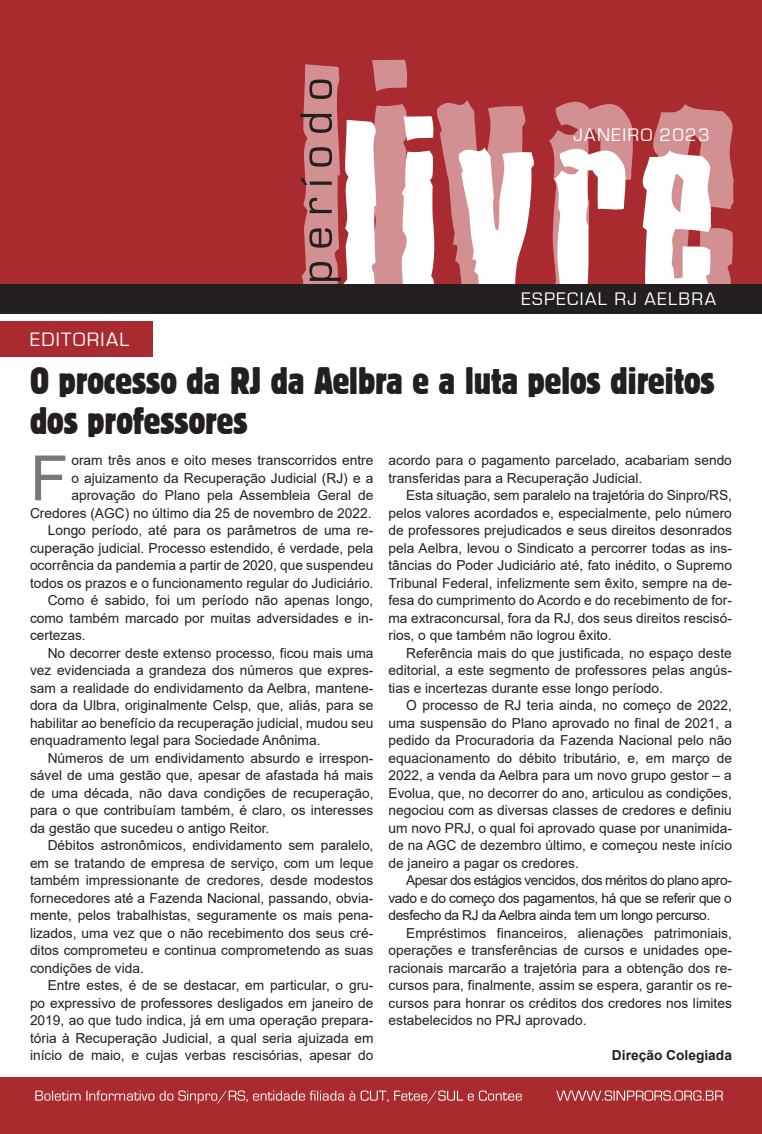
<style>
.page{position:relative;width:762px;height:1134px;background:#fff}
.page>*{position:absolute;margin:0;border:0;box-sizing:border-box;transform-origin:0 0}
.t1{font:62.62px "Arial";color:#76787b}
.t2{font:condensed 40px/40px "Block T";color:#231f20}
.t3{font:20px "Eurostile";letter-spacing:.07em;color:#fff}
.t4{font:18.75px "Eurostile";letter-spacing:.075em;color:#fff}
.t5{font:13.75px/17.5px "Arial";color:#231f20;text-align:justify}
.t6{font:700 13.75px "Arial";color:#231f20}
</style>
<div class="page">
<div style="left:0;top:1077px;width:762px;height:57px;background:#a92b30"></div>
<div style="left:0;top:283px;width:762px;height:31px;background:#231f20"></div>
<svg style="left:35px;top:1090px;width:688px;height:13px"></svg>
<div style="left:0;top:0;width:762px;height:283px;background:#a92b30"></div>
<svg style="left:303px;top:60px;width:430px;height:223px"></svg>
<svg style="left:343px;top:116px;width:368px;height:167px"></svg>
<svg style="left:300px;top:80px;width:41px;height:201px"></svg>
<div style="left:0;top:322px;width:152px;height:35px;background:#a92b30"></div>
<p class="t4" style="left:573px;top:125px;width:138px">JANEIRO 2023</p>
<p class="t3" style="left:30px;top:329px;width:101px">EDITORIAL</p>
<p class="t4" style="left:521px;top:289px;width:196px">ESPECIAL RJ AELBRA</p>
<p class="t2" style="left:30px;top:362px;width:686px">O processo da RJ da Aelbra e a luta pelos direitos dos professores</p>
<p class="t5" style="left:30px;top:452px;width:345px;text-align:right">oram três anos e oito meses transcorridos entre<br>o ajuizamento da Recuperação Judicial (RJ) e a aprovação do Plano pela Assembleia Geral de Credores (AGC) no último dia 25 de novembro de 2022.</p>
<p class="t5" style="left:30px;top:522px;width:345px;text-indent:18px">Longo período, até para os parâmetros de uma re&shy;cuperação judicial. Processo estendido, é verdade, pela ocorrência da pandemia a partir de 2020, que suspendeu todos os prazos e o funcionamento regular do Judiciário.</p>
<p class="t5" style="left:30px;top:592px;width:345px;text-indent:18px">Como é sabido, foi um período não apenas longo, como também marcado por muitas adversidades e in&shy;certezas.</p>
<p class="t5" style="left:30px;top:644px;width:345px;text-indent:18px">No decorrer deste extenso processo, ficou mais uma vez evidenciada a grandeza dos números que expres&shy;sam a realidade do endividamento da Aelbra, mantene&shy;dora da Ulbra, originalmente Celsp, que, aliás, para se habilitar ao benefício da recuperação judicial, mudou seu enquadramento legal para Sociedade Anônima.</p>
<p class="t5" style="left:30px;top:749px;width:345px;text-indent:18px">Números de um endividamento absurdo e irrespon&shy;sável de uma gestão que, apesar de afastada há mais de uma década, não dava condições de recuperação, para o que contribuíam também, é claro, os interesses da gestão que sucedeu o antigo Reitor.</p>
<p class="t5" style="left:30px;top:837px;width:345px;text-indent:18px">Débitos astronômicos, endividamento sem paralelo, em se tratando de empresa de serviço, com um leque também impressionante de credores, desde modestos fornecedores até a Fazenda Nacional, passando, obvia&shy;mente, pelos trabalhistas, seguramente os mais pena&shy;lizados, uma vez que o não recebimento dos seus cré&shy;ditos comprometeu e continua comprometendo as suas condições de vida.</p>
<p class="t5" style="left:30px;top:977px;width:345px;text-indent:18px">Entre estes, é de se destacar, em particular, o gru&shy;po expressivo de professores desligados em janeiro de 2019, ao que tudo indica, já em uma operação prepara&shy;tória à Recuperação Judicial, a qual seria ajuizada em início de maio, e cujas verbas rescisórias, apesar do</p>
<p class="t1" style="left:30px;top:435px;width:40px">F</p>
<p class="t5" style="left:388px;top:452px;width:345px">acordo para o pagamento parcelado, acabariam sendo transferidas para a Recuperação Judicial.</p>
<p class="t5" style="left:388px;top:487px;width:345px;text-indent:18px">Esta situação, sem paralelo na trajetória do Sinpro/RS, pelos valores acordados e, especialmente, pelo número de professores prejudicados e seus direitos desonrados pela Aelbra, levou o Sindicato a percorrer todas as ins&shy;tâncias do Poder Judiciário até, fato inédito, o Supremo Tribunal Federal, infelizmente sem êxito, sempre na de&shy;fesa do cumprimento do Acordo e do recebimento de for&shy;ma extraconcursal, fora da RJ, dos seus direitos rescisó&shy;rios, o que também não logrou êxito.</p>
<p class="t5" style="left:388px;top:644px;width:345px;text-indent:18px">Referência mais do que justificada, no espaço deste editorial, a este segmento de professores pelas angús&shy;tias e incertezas durante esse longo período.</p>
<p class="t5" style="left:388px;top:697px;width:345px;text-indent:18px">O processo de RJ teria ainda, no começo de 2022, uma suspensão do Plano aprovado no final de 2021, a pedido da Procuradoria da Fazenda Nacional pelo não equacionamento do débito tributário, e, em março de 2022, a venda da Aelbra para um novo grupo gestor – a Evolua, que, no decorrer do ano, articulou as condições, negociou com as diversas classes de credores e definiu um novo PRJ, o qual foi aprovado quase por unanimida&shy;de na AGC de dezembro último, e começou neste início de janeiro a pagar os credores.</p>
<p class="t5" style="left:388px;top:872px;width:345px;text-indent:18px">Apesar dos estágios vencidos, dos méritos do plano apro&shy;vado e do começo dos pagamentos, há que se referir que o desfecho da RJ da Aelbra ainda tem um longo percurso.</p>
<p class="t5" style="left:388px;top:924px;width:345px;text-indent:18px">Empréstimos financeiros, alienações patrimoniais, operações e transferências de cursos e unidades ope&shy;racionais marcarão a trajetória para a obtenção dos re&shy;cursos para, finalmente, assim se espera, garantir os re&shy;cursos para honrar os créditos dos credores nos limites estabelecidos no PRJ aprovado.</p>
<p class="t6" style="left:612px;top:1046px;width:121px">Direção Colegiada</p>
</div>
